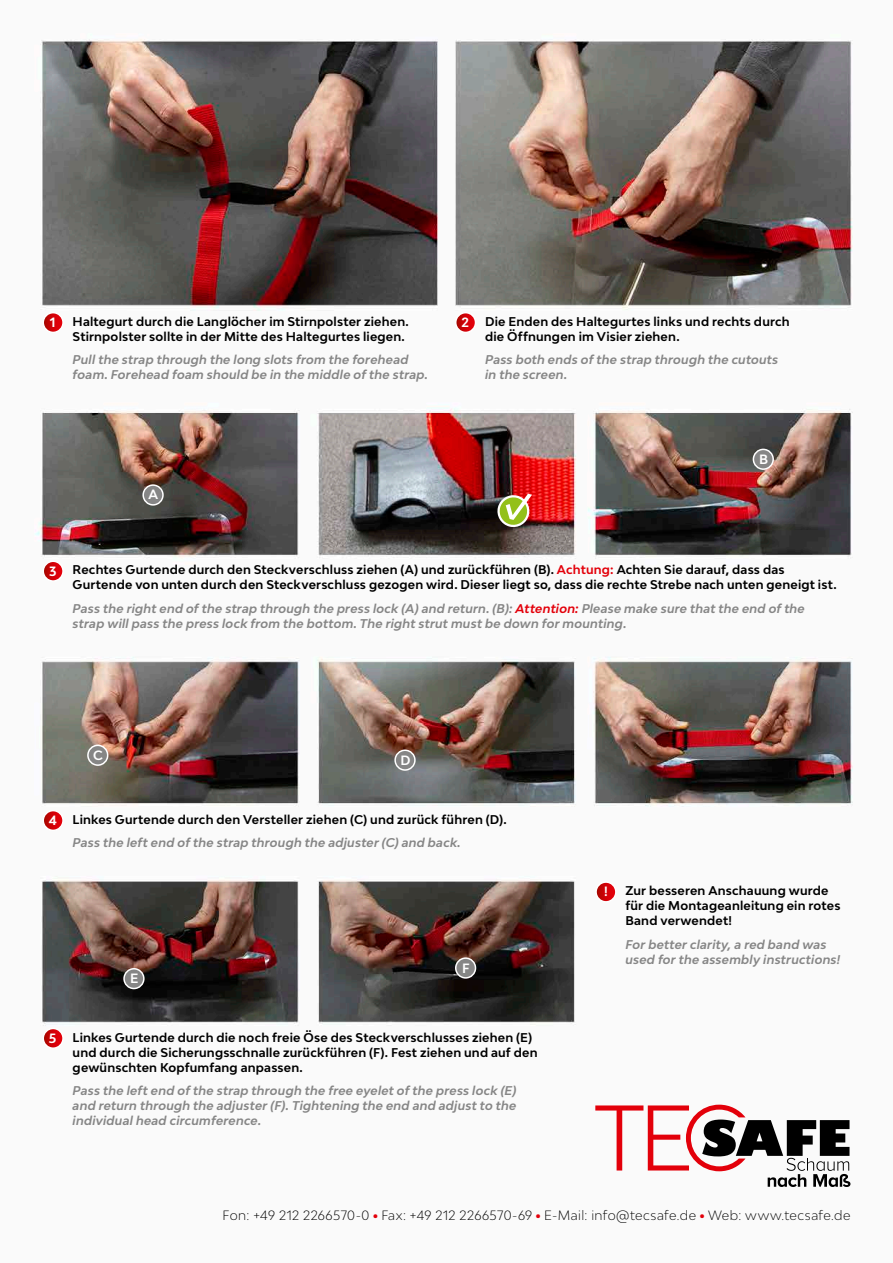
<style>
.page{position:relative;width:893px;height:1263px;background:#fff}
.page>*{position:absolute;margin:0;border:0;box-sizing:border-box;transform-origin:0 0}
.t1{font:300 12.75px "Bw Modelica";letter-spacing:.03em;color:#000}
.t2{font:700 12.75px "Bw Modelica";color:#fff}
.t3{font:700 12px/15px "Bw Modelica";letter-spacing:.015em;color:#000}
.t4{font:italic 700 12px/15px "Bw Modelica";letter-spacing:.015em;color:#868686}
.s1{color:#e3000a}
.s2{font-weight:900;color:#e3000a}
</style>
<div class="page">
<img style="left:34px;top:34px;width:819px;height:1152px">
<svg style="left:43px;top:313px;width:20px;height:19px"></svg>
<div style="left:43px;top:312px;width:21px;height:21px;border:2px solid #fff;border-radius:50%"></div>
<svg style="left:456px;top:313px;width:19px;height:19px"></svg>
<div style="left:455px;top:312px;width:21px;height:21px;border:2px solid #fff;border-radius:50%"></div>
<svg style="left:595px;top:1105px;width:255px;height:82px"></svg>
<svg style="left:43px;top:561px;width:20px;height:20px"></svg>
<div style="left:43px;top:560px;width:21px;height:22px;border:2px solid #fff;border-radius:50%"></div>
<svg style="left:43px;top:811px;width:20px;height:19px"></svg>
<div style="left:43px;top:810px;width:21px;height:21px;border:2px solid #fff;border-radius:50%"></div>
<svg style="left:43px;top:1028px;width:20px;height:20px"></svg>
<div style="left:43px;top:1028px;width:21px;height:21px;border:2px solid #fff;border-radius:50%"></div>
<svg style="left:596px;top:882px;width:20px;height:20px"></svg>
<div style="left:595px;top:881px;width:22px;height:21px;border:2px solid #fff;border-radius:50%"></div>
<div style="left:143px;top:485px;width:20px;height:20px;background:#868686;border-radius:50%"></div>
<div style="left:142px;top:484px;width:22px;height:22px;border:2px solid #fff;border-radius:50%"></div>
<div style="left:753px;top:449px;width:20px;height:20px;background:#868686;border-radius:50%"></div>
<div style="left:753px;top:449px;width:21px;height:21px;border:2px solid #fff;border-radius:50%"></div>
<div style="left:88px;top:745px;width:20px;height:20px;background:#868686;border-radius:50%"></div>
<div style="left:87px;top:745px;width:21px;height:21px;border:2px solid #fff;border-radius:50%"></div>
<div style="left:124px;top:969px;width:20px;height:19px;background:#868686;border-radius:50%"></div>
<div style="left:123px;top:968px;width:22px;height:21px;border:2px solid #fff;border-radius:50%"></div>
<div style="left:456px;top:958px;width:19px;height:20px;background:#868686;border-radius:50%"></div>
<div style="left:455px;top:957px;width:21px;height:22px;border:2px solid #fff;border-radius:50%"></div>
<div style="left:395px;top:750px;width:20px;height:20px;background:#868686;border-radius:50%"></div>
<div style="left:394px;top:749px;width:22px;height:22px;border:2px solid #fff;border-radius:50%"></div>
<svg style="left:494px;top:492px;width:38px;height:36px"></svg>
<p class="t3" style="left:73px;top:314px;width:338px">Haltegurt durch die Langlöcher im Stirnpolster ziehen.<br>Stirnpolster sollte in der Mitte des Haltegurtes liegen.</p>
<p class="t4" style="left:73px;top:352px;width:357px">Pull the strap through the long slots from the forehead foam. Forehead foam should be in the middle of the strap.</p>
<p class="t2" style="left:50px;top:314px;width:7px">1</p>
<p class="t2" style="left:461px;top:314px;width:9px">2</p>
<p class="t3" style="left:485px;top:314px;width:306px">Die Enden des Haltegurtes links und rechts durch die Öffnungen im Visier ziehen.</p>
<p class="t4" style="left:485px;top:352px;width:295px">Pass both ends of the strap through the cutouts in the screen.</p>
<p class="t2" style="left:149px;top:486px;width:11px">A</p>
<p class="t2" style="left:759px;top:451px;width:11px">B</p>
<p class="t2" style="left:49px;top:563px;width:9px">3</p>
<p class="t3" style="left:73px;top:562px;width:765px">Rechtes Gurtende durch den Steckverschluss ziehen (A) und zurückführen (B). <span class="s1">Achtung:</span> Achten Sie darauf, dass das<br>Gurtende von unten durch den Steckverschluss gezogen wird. Dieser liegt so, dass die rechte Strebe nach unten geneigt ist.</p>
<p class="t4" style="left:73px;top:601px;width:734px">Pass the right end of the strap through the press lock (A) and return. (B): <span class="s1">Attention:</span> Please make sure that the end of the strap will pass the press lock from the bottom. The right strut must be down for mounting.</p>
<p class="t2" style="left:93px;top:747px;width:11px">C</p>
<p class="t2" style="left:400px;top:752px;width:12px">D</p>
<p class="t2" style="left:49px;top:812px;width:10px">4</p>
<p class="t3" style="left:73px;top:811px;width:435px">Linkes Gurtende durch den Versteller ziehen (C) und zurück führen (D).</p>
<p class="t4" style="left:73px;top:835px;width:390px">Pass the left end of the strap through the adjuster (C) and back.</p>
<p class="t2" style="left:130px;top:970px;width:10px">E</p>
<p class="t2" style="left:462px;top:959px;width:9px">F</p>
<p class="t2" style="left:49px;top:1030px;width:9px">5</p>
<p class="t3" style="left:73px;top:1029px;width:466px">Linkes Gurtende durch die noch freie Öse des Steckverschlusses ziehen (E) und durch die Sicherungsschnalle zurückführen (F). Fest ziehen und auf den gewünschten Kopfumfang anpassen.</p>
<p class="t4" style="left:73px;top:1083px;width:445px;text-align:justify">Pass the left end of the strap through the free eyelet of the press lock (E) and return through the adjuster (F). Tightening the end and adjust to the individual head circumference.</p>
<p class="t2" style="left:604px;top:883px;width:5px">!</p>
<p class="t3" style="left:625px;top:883px;width:217px">Zur besseren Anschauung wurde für die Montageanleitung ein rotes<br>Band verwendet!</p>
<p class="t4" style="left:625px;top:936px;width:216px">For better clarity, a red band was used for the assembly instructions!</p>
<p class="t1" style="left:223px;top:1207px;width:629px">Fon: +49 212 2266570-0 <span class="s2">•</span> Fax: +49 212 2266570-69 <span class="s2">•</span> E-Mail: info@tecsafe.de <span class="s2">•</span> Web: www.tecsafe.de</p>
</div>
